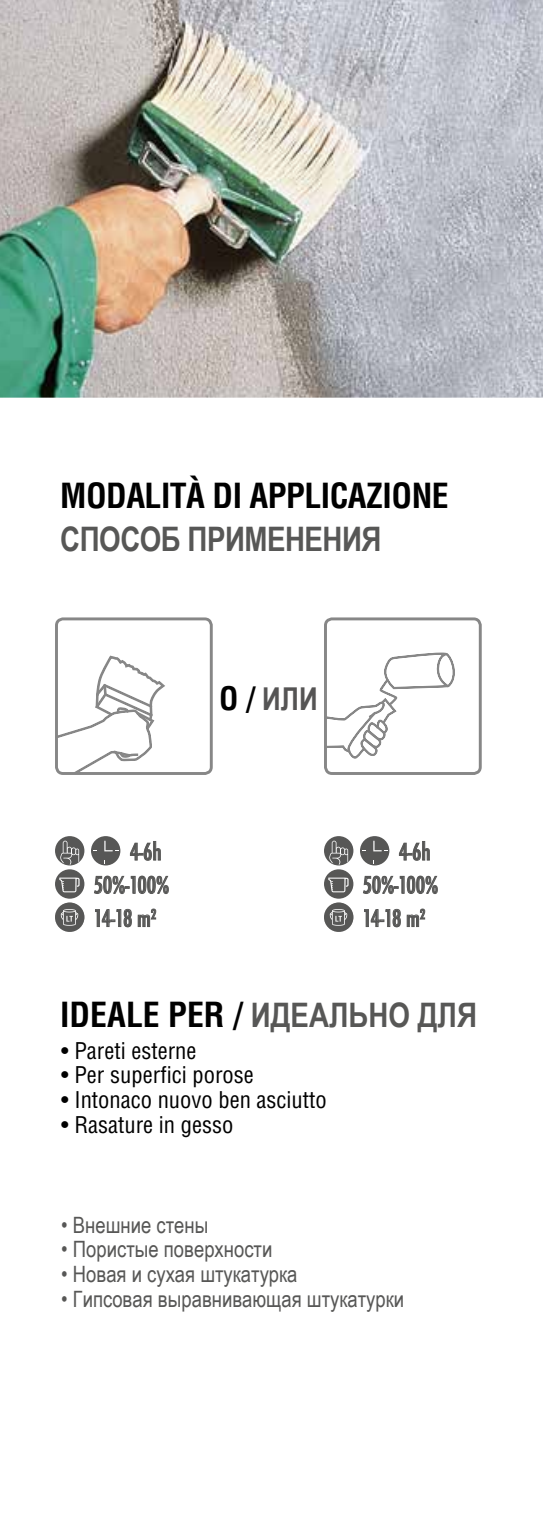
<style>
.page{position:relative;width:543px;height:1531px;background:#fff}
.page>*{position:absolute;margin:0;border:0;box-sizing:border-box;transform-origin:0 0}
.t1{font:700 33.75px "Arial Narrow";letter-spacing:-.015em;color:#575756}
.t2{font:700 condensed 33.75px "Helvetica";letter-spacing:-.015em;color:#000}
.t3{font:700 31.5px "Arial Narrow";color:#555454}
.t4{font:22.5px "Arial Narrow";color:#575756}
.t5{font:condensed 22.5px "Helvetica";color:#000}
.t6{font:500 condensed 22.5px "Futura";letter-spacing:-.025em;color:#575756}
.s1{color:#fff}
.s2{font-family:"Helvetica";font-stretch:condensed;color:#000}
</style>
<div class="page">
<img style="left:0;top:0;width:542px;height:398px">
<svg style="left:324px;top:617px;width:158px;height:158px"></svg>
<svg style="left:55px;top:617px;width:158px;height:158px"></svg>
<div style="left:55px;top:836px;width:29px;height:29px;background:#575756;border-radius:50%"></div>
<svg style="left:60px;top:841px;width:19px;height:23px"></svg>
<svg style="left:55px;top:869px;width:29px;height:30px"></svg>
<svg style="left:59px;top:877px;width:20px;height:15px"></svg>
<div style="left:55px;top:902px;width:29px;height:30px;background:#575756;border-radius:50%"></div>
<svg style="left:60px;top:909px;width:18px;height:17px"></svg>
<div style="left:91px;top:836px;width:29px;height:29px;background:#575756;border-radius:50%"></div>
<svg style="left:104px;top:840px;width:9px;height:11px"></svg>
<svg style="left:130px;top:841px;width:30px;height:19px"></svg>
<svg style="left:95px;top:909px;width:36px;height:18px"></svg>
<svg style="left:138px;top:909px;width:18px;height:18px"></svg>
<svg style="left:94px;top:876px;width:74px;height:18px"></svg>
<svg style="left:323px;top:836px;width:30px;height:29px"></svg>
<svg style="left:329px;top:841px;width:19px;height:23px"></svg>
<svg style="left:323px;top:869px;width:30px;height:30px"></svg>
<svg style="left:328px;top:877px;width:20px;height:15px"></svg>
<div style="left:323px;top:902px;width:30px;height:30px;background:#575756;border-radius:50%"></div>
<svg style="left:329px;top:909px;width:18px;height:17px"></svg>
<div style="left:359px;top:836px;width:30px;height:29px;background:#575756;border-radius:50%"></div>
<svg style="left:373px;top:840px;width:8px;height:11px"></svg>
<svg style="left:398px;top:841px;width:31px;height:19px"></svg>
<svg style="left:364px;top:909px;width:36px;height:18px"></svg>
<svg style="left:406px;top:909px;width:18px;height:18px"></svg>
<svg style="left:363px;top:876px;width:74px;height:18px"></svg>
<h1 class="t2" style="left:60px;top:475px;width:406px">MODALITÀ DI APPLICAZIONE <span class="s1">/</span></h1>
<h1 class="t1" style="left:60px;top:514px;width:322px">СПОСОБ ПРИМЕНЕНИЯ</h1>
<h2 class="t3" style="left:219px;top:675px;width:100px"><span class="s2">O /</span> ИЛИ</h2>
<p class="t6" style="left:130px;top:837px;width:33px">4-6h</p>
<p class="t6" style="left:398px;top:837px;width:33px">4-6h</p>
<p class="t6" style="left:93px;top:870px;width:77px">50%-100%</p>
<p class="t6" style="left:362px;top:870px;width:77px">50%-100%</p>
<p class="t6" style="left:93px;top:904px;width:64px">14-18 m<sup>2</sup></p>
<p class="t6" style="left:362px;top:904px;width:64px">14-18 m<sup>2</sup></p>
<h1 class="t1" style="left:60px;top:989px;width:418px"><span class="s2">IDEALE PER /</span> ИДЕАЛЬНО ДЛЯ</h1>
<p class="t5" style="left:61px;top:1036px;width:136px">• Pareti esterne</p>
<p class="t5" style="left:61px;top:1061px;width:194px">• Per superfici porose</p>
<p class="t5" style="left:61px;top:1086px;width:266px">• Intonaco nuovo ben asciutto</p>
<p class="t5" style="left:61px;top:1110px;width:173px">• Rasature in gesso</p>
<p class="t4" style="left:61px;top:1208px;width:148px">• Внешние стены</p>
<p class="t4" style="left:61px;top:1233px;width:212px">• Пористые поверхности</p>
<p class="t4" style="left:61px;top:1257px;width:237px">• Новая и сухая штукатурка</p>
<p class="t4" style="left:61px;top:1282px;width:344px">• Гипсовая выравнивающая штукатурки</p>
</div>
